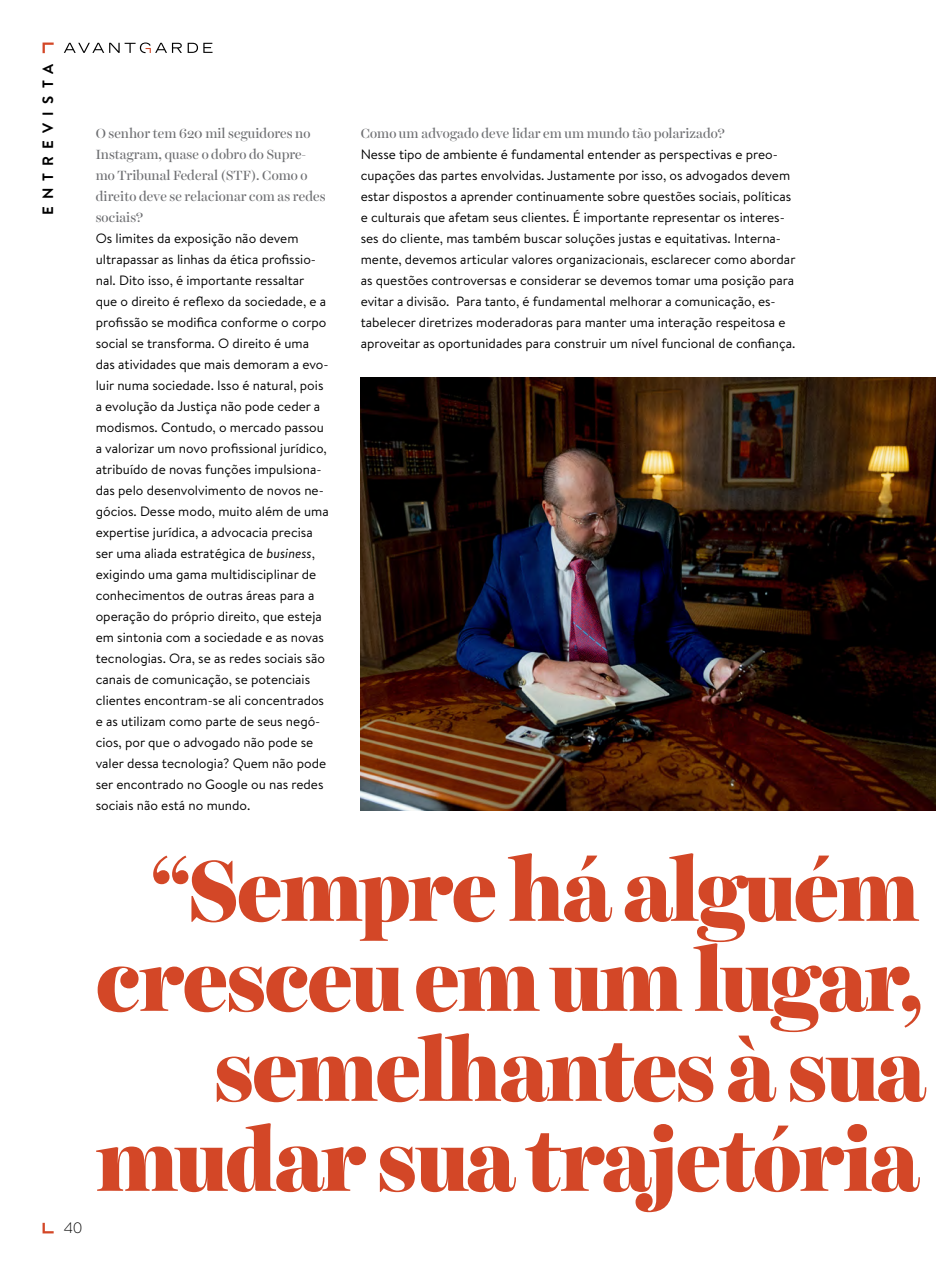
<style>
.page{position:relative;width:936px;height:1276px;background:#fff}
.page>*{position:absolute;margin:0;border:0;box-sizing:border-box;transform-origin:0 0}
.t1{font:900 87px "Harriet Display";letter-spacing:-.03em;color:#d34727}
.t2{font:700 15px "Brandon Text";letter-spacing:.48em;color:#000}
.t3{font:300 15px "Brandon Text";color:#000}
.t4{font:13.5px/21px "Brandon Text";color:#000}
.t5{font:13.5px/21px "Harriet Display";color:#6d6e71}
.s1{font-style:italic}
</style>
<div class="page">
<svg style="left:188px;top:43px;width:24px;height:10px"></svg>
<svg style="left:64px;top:43px;width:118px;height:10px"></svg>
<svg style="left:43px;top:43px;width:11px;height:10px"></svg>
<svg style="left:43px;top:1222px;width:11px;height:11px"></svg>
<img style="left:361px;top:378px;width:574px;height:432px">
<p class="t2" style="left:37px;top:215px;width:153px;rotate:-90deg">ENTREVISTA</p>
<p class="t5" style="left:96px;top:123px;width:231px">O senhor tem 620 mil seguidores no<br>Instagram, quase o dobro do Supre&shy;mo Tribunal Federal (STF). Como o direito deve se relacionar com as redes sociais?</p>
<p class="t4" style="left:96px;top:227px;width:234px">Os limites da exposição não devem ultrapassar as linhas da ética profissio&shy;nal. Dito isso, é importante ressaltar que o direito é reflexo da sociedade, e a profissão se modifica conforme o corpo social se transforma. O direito é uma das atividades que mais demoram a evo&shy;luir numa sociedade. Isso é natural, pois a evolução da Justiça não pode ceder a modismos. Contudo, o mercado passou a valorizar um novo profissional jurídico, atribuído de novas funções impulsiona&shy;das pelo desenvolvimento de novos ne&shy;gócios. Desse modo, muito além de uma expertise jurídica, a advocacia precisa ser uma aliada estratégica de <span class="s1">business</span>, exigindo uma gama multidisciplinar de conhecimentos de outras áreas para a operação do próprio direito, que esteja em sintonia com a sociedade e as novas tecnologias. Ora, se as redes sociais são canais de comunicação, se potenciais clientes encontram-se ali concentrados e as utilizam como parte de seus negó&shy;cios, por que o advogado não pode se valer dessa tecnologia? Quem não pode ser encontrado no Google ou nas redes sociais não está no mundo.</p>
<p class="t5" style="left:361px;top:123px;width:365px">Como um advogado deve lidar em um mundo tão polarizado?</p>
<p class="t4" style="left:361px;top:144px;width:436px">Nesse tipo de ambiente é fundamental entender as perspectivas e preo&shy;cupações das partes envolvidas. Justamente por isso, os advogados devem estar dispostos a aprender continuamente sobre questões sociais, políticas e culturais que afetam seus clientes. É importante representar os interes&shy;ses do cliente, mas também buscar soluções justas e equitativas. Interna&shy;mente, devemos articular valores organizacionais, esclarecer como abordar as questões controversas e considerar se devemos tomar uma posição para evitar a divisão. Para tanto, é fundamental melhorar a comunicação, es&shy;tabelecer diretrizes moderadoras para manter uma interação respeitosa e aproveitar as oportunidades para construir um nível funcional de confiança.</p>
<p class="t3" style="left:64px;top:1218px;width:20px">40</p>
<p class="t1" style="left:148px;top:829px;width:773px">“Sempre há alguém</p>
<p class="t1" style="left:96px;top:919px;width:830px">cresceu em um lugar,</p>
<p class="t1" style="left:213px;top:1009px;width:714px">semelhantes à sua</p>
<p class="t1" style="left:96px;top:1099px;width:825px">mudar sua trajetória</p>
</div>
